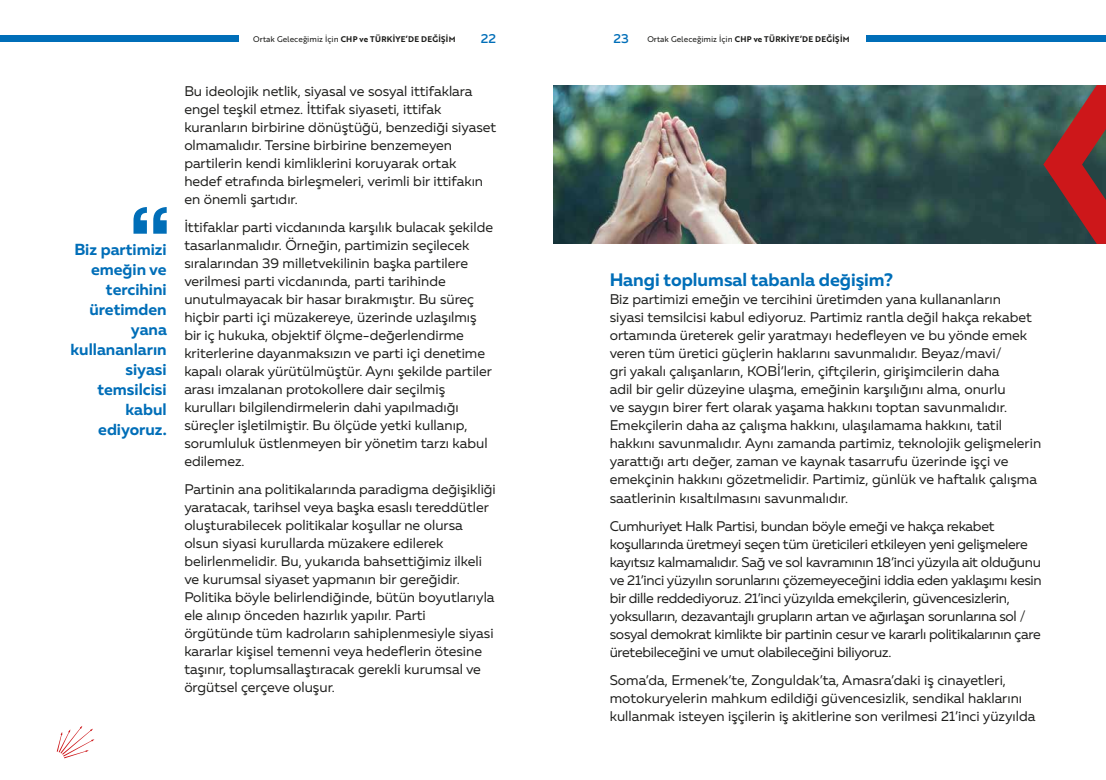
<style>
.page{position:relative;width:1106px;height:780px;background:#fff}
.page>*{position:absolute;margin:0;border:0;box-sizing:border-box;transform-origin:0 0}
.t1{font:700 18px "Muller";color:#006eb8}
.t2{font:700 16px/20px "Muller";color:#006eb8;text-align:right}
.t3{font:14px/18px "Muller";color:#1d1d1b}
.t4{font:14px/18px "Muller";letter-spacing:-.02em;color:#1d1d1b}
.t5{font:500 13px "Muller";color:#006eb8}
.t6{font:8px "Brother 1816 Bold";letter-spacing:.04em;color:#1d1d1b}
.s1{font-family:"Brother 1816 Regular"}
</style>
<div class="page">
<svg style="left:133px;top:207px;width:34px;height:27px"></svg>
<svg style="left:57px;top:726px;width:37px;height:32px"></svg>
<img style="left:554px;top:85px;width:489px;height:159px">
<svg style="left:1043px;top:85px;width:63px;height:159px;background:#7c3535"></svg>
<div style="left:0;top:36px;width:239px;height:6px;background:#006eb8"></div>
<div style="left:866px;top:36px;width:240px;height:6px;background:#006eb8"></div>
<p class="t2" style="left:71px;top:239px;width:98px">Biz partimizi emeğin ve tercihini üretimden yana kullananların siyasi temsilcisi kabul ediyoruz.</p>
<p class="t6" style="left:253px;top:33px;width:204px"><span class="s1">Ortak Geleceğimiz İçin</span> CHP ve TÜRKİYE’DE DEĞİŞİM</p>
<p class="t6" style="left:647px;top:33px;width:204px"><span class="s1">Ortak Geleceğimiz İçin</span> CHP ve TÜRKİYE’DE DEĞİŞİM</p>
<p class="t5" style="left:481px;top:31px;width:17px">22</p>
<p class="t5" style="left:613px;top:31px;width:17px">23</p>
<p class="t3" style="left:184px;top:82px;width:313px">Bu ideolojik netlik, siyasal ve sosyal ittifaklara engel teşkil etmez. İttifak siyaseti, ittifak kuranların birbirine dönüştüğü, benzediği siyaset olmamalıdır. Tersine birbirine benzemeyen partilerin kendi kimliklerini koruyarak ortak hedef etrafında birleşmeleri, verimli bir ittifakın en önemli şartıdır.</p>
<p class="t3" style="left:184px;top:218px;width:310px">İttifaklar parti vicdanında karşılık bulacak şekilde tasarlanmalıdır. Örneğin, partimizin seçilecek sıralarından 39 milletvekilinin başka partilere verilmesi parti vicdanında, parti tarihinde unutulmayacak bir hasar bırakmıştır. Bu süreç hiçbir parti içi müzakereye, üzerinde uzlaşılmış bir iç hukuka, objektif ölçme-değerlendirme kriterlerine dayanmaksızın ve parti içi denetime kapalı olarak yürütülmüştür. Aynı şekilde partiler arası imzalanan protokollere dair seçilmiş kurulları bilgilendirmelerin dahi yapılmadığı süreçler işletilmiştir. Bu ölçüde yetki kullanıp, sorumluluk üstlenmeyen bir yönetim tarzı kabul edilemez.</p>
<p class="t3" style="left:184px;top:480px;width:313px">Partinin ana politikalarında paradigma değişikliği yaratacak, tarihsel veya başka esaslı tereddütler oluşturabilecek politikalar koşullar ne olursa olsun siyasi kurullarda müzakere edilerek belirlenmelidir. Bu, yukarıda bahsettiğimiz ilkeli ve kurumsal siyaset yapmanın bir gereğidir.<br>Politika böyle belirlendiğinde, bütün boyutlarıyla ele alınıp önceden hazırlık yapılır. Parti örgütünde tüm kadroların sahiplenmesiyle siyasi kararlar kişisel temenni veya hedeflerin ötesine taşınır, toplumsallaştıracak gerekli kurumsal ve örgütsel çerçeve oluşur.</p>
<p class="t1" style="left:609px;top:269px;width:285px">Hangi toplumsal tabanla değişim?</p>
<p class="t3" style="left:609px;top:290px;width:433px">Biz partimizi emeğin ve tercihini üretimden yana kullananların<br>siyasi temsilcisi kabul ediyoruz. Partimiz rantla değil hakça rekabet ortamında üreterek gelir yaratmayı hedefleyen ve bu yönde emek veren tüm üretici güçlerin haklarını savunmalıdır. Beyaz/mavi/<br>gri yakalı çalışanların, KOBİ’lerin, çiftçilerin, girişimcilerin daha<br>adil bir gelir düzeyine ulaşma, emeğinin karşılığını alma, onurlu<br>ve saygın birer fert olarak yaşama hakkını toptan savunmalıdır.<br>Emekçilerin daha az çalışma hakkını, ulaşılamama hakkını, tatil hakkını savunmalıdır. Aynı zamanda partimiz, teknolojik gelişmelerin yarattığı artı değer, zaman ve kaynak tasarrufu üzerinde işçi ve emekçinin hakkını gözetmelidir. Partimiz, günlük ve haftalık çalışma saatlerinin kısaltılmasını savunmalıdır.</p>
<p class="t4" style="left:609px;top:516px;width:433px">Cumhuriyet Halk Partisi, bundan böyle emeği ve hakça rekabet koşullarında üretmeyi seçen tüm üreticileri etkileyen yeni gelişmelere kayıtsız kalmamalıdır. Sağ ve sol kavramının 18’inci yüzyıla ait olduğunu ve 21’inci yüzyılın sorunlarını çözemeyeceğini iddia eden yaklaşımı kesin bir dille reddediyoruz. 21’inci yüzyılda emekçilerin, güvencesizlerin, yoksulların, dezavantajlı grupların artan ve ağırlaşan sorunlarına sol / sosyal demokrat kimlikte bir partinin cesur ve kararlı politikalarının çare üretebileceğini ve umut olabileceğini biliyoruz.</p>
<p class="t3" style="left:609px;top:670px;width:427px">Soma’da, Ermenek’te, Zonguldak’ta, Amasra’daki iş cinayetleri, motokuryelerin mahkum edildiği güvencesizlik, sendikal haklarını kullanmak isteyen işçilerin iş akitlerine son verilmesi 21’inci yüzyılda</p>
</div>
